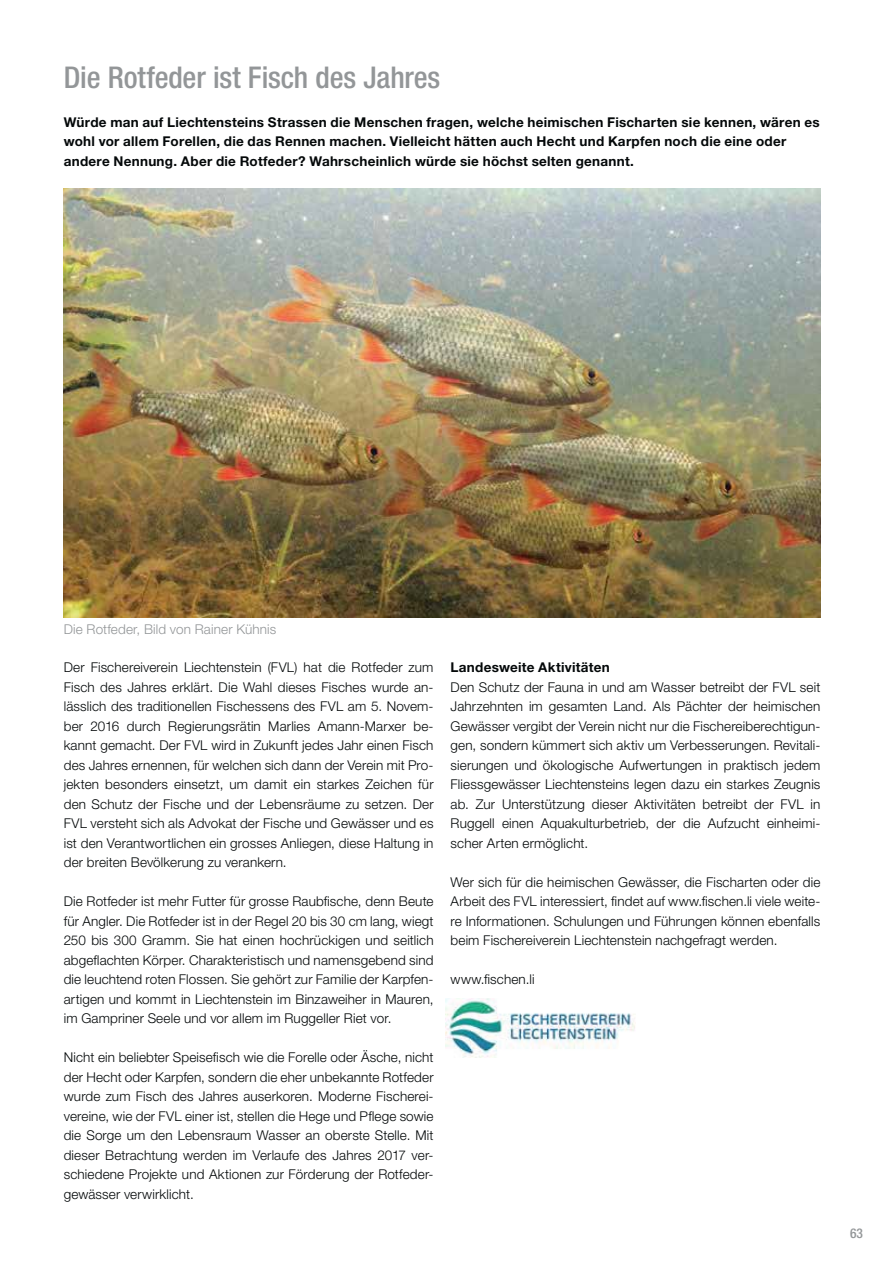
<style>
.page{position:relative;width:893px;height:1263px;background:#fff}
.page>*{position:absolute;margin:0;border:0;box-sizing:border-box;transform-origin:0 0}
.t1{font:500 condensed 30px "Helvetica Neue LT Std";letter-spacing:-.005em;color:#939698}
.t2{font:300 13.5px/19.5px "Helvetica Neue LT Std";letter-spacing:.01em;color:#040809;text-align:justify}
.t3{font:700 13.5px/19.5px "Helvetica Neue LT Std";letter-spacing:.02em;color:#040809}
.t4{font:300 13.5px "Helvetica Neue LT Std";letter-spacing:.01em;color:#939698}
.t5{font:500 condensed 13.5px "Helvetica Neue LT Std";color:#939698}
</style>
<div class="page">
<img style="left:64px;top:189px;width:756px;height:429px">
<img style="left:445px;top:998px;width:190px;height:60px">
<h1 class="t1" style="left:64px;top:60px;width:378px">Die Rotfeder ist Fisch des Jahres</h1>
<p class="t3" style="left:64px;top:113px;width:757px">Würde man auf Liechtensteins Strassen die Menschen fragen, welche heimischen Fischarten sie kennen, wären es wohl vor allem Forellen, die das Rennen machen. Vielleicht hätten auch Hecht und Karpfen noch die eine oder andere Nennung. Aber die Rotfeder? Wahrscheinlich würde sie höchst selten genannt.</p>
<p class="t4" style="left:64px;top:624px;width:214px">Die Rotfeder, Bild von Rainer Kühnis</p>
<p class="t2" style="left:64px;top:659px;width:371px">Der Fischereiverein Liechtenstein (FVL) hat die Rotfeder zum Fisch des Jahres erklärt. Die Wahl dieses Fisches wurde an&shy;lässlich des traditionellen Fischessens des FVL am 5. Novem&shy;ber 2016 durch Regierungsrätin Marlies Amann-Marxer be&shy;kannt gemacht. Der FVL wird in Zukunft jedes Jahr einen Fisch des Jahres ernennen, für welchen sich dann der Verein mit Pro&shy;jekten besonders einsetzt, um damit ein starkes Zeichen für den Schutz der Fische und der Lebensräume zu setzen. Der FVL versteht sich als Advokat der Fische und Gewässer und es ist den Verantwortlichen ein grosses Anliegen, diese Haltung in der breiten Bevölkerung zu verankern.</p>
<p class="t2" style="left:64px;top:893px;width:371px">Die Rotfeder ist mehr Futter für grosse Raubfische, denn Beute für Angler. Die Rotfeder ist in der Regel 20 bis 30 cm lang, wiegt 250 bis 300 Gramm. Sie hat einen hochrückigen und seitlich abgeflachten Körper. Charakteristisch und namensgebend sind die leuchtend roten Flossen. Sie gehört zur Familie der Karpfen&shy;artigen und kommt in Liechtenstein im Binzaweiher in Mauren, im Gampriner Seele und vor allem im Ruggeller Riet vor.</p>
<p class="t2" style="left:64px;top:1049px;width:371px">Nicht ein beliebter Speisefisch wie die Forelle oder Äsche, nicht der Hecht oder Karpfen, sondern die eher unbekannte Rotfeder wurde zum Fisch des Jahres auserkoren. Moderne Fischerei&shy;vereine, wie der FVL einer ist, stellen die Hege und Pflege sowie die Sorge um den Lebensraum Wasser an oberste Stelle. Mit dieser Betrachtung werden im Verlaufe des Jahres 2017 ver&shy;schiedene Projekte und Aktionen zur Förderung der Rotfeder&shy;gewässer verwirklicht.</p>
<p class="t3" style="left:451px;top:659px;width:161px">Landesweite Aktivitäten</p>
<p class="t2" style="left:451px;top:679px;width:371px">Den Schutz der Fauna in und am Wasser betreibt der FVL seit Jahrzehnten im gesamten Land. Als Pächter der heimischen Gewässer vergibt der Verein nicht nur die Fischereiberechtigun&shy;gen, sondern kümmert sich aktiv um Verbesserungen. Revitali&shy;sierungen und ökologische Aufwertungen in praktisch jedem Fliessgewässer Liechtensteins legen dazu ein starkes Zeugnis ab. Zur Unterstützung dieser Aktivitäten betreibt der FVL in Ruggell einen Aquakulturbetrieb, der die Aufzucht einheimi&shy;scher Arten ermöglicht.</p>
<p class="t2" style="left:451px;top:873px;width:371px">Wer sich für die heimischen Gewässer, die Fischarten oder die Arbeit des FVL interessiert, findet auf www.fischen.li viele weite&shy;re Informationen. Schulungen und Führungen können ebenfalls beim Fischereiverein Liechtenstein nachgefragt werden.</p>
<p class="t2" style="left:451px;top:971px;width:85px">www.fischen.li</p>
<p class="t5" style="left:850px;top:1225px;width:14px">63</p>
</div>
